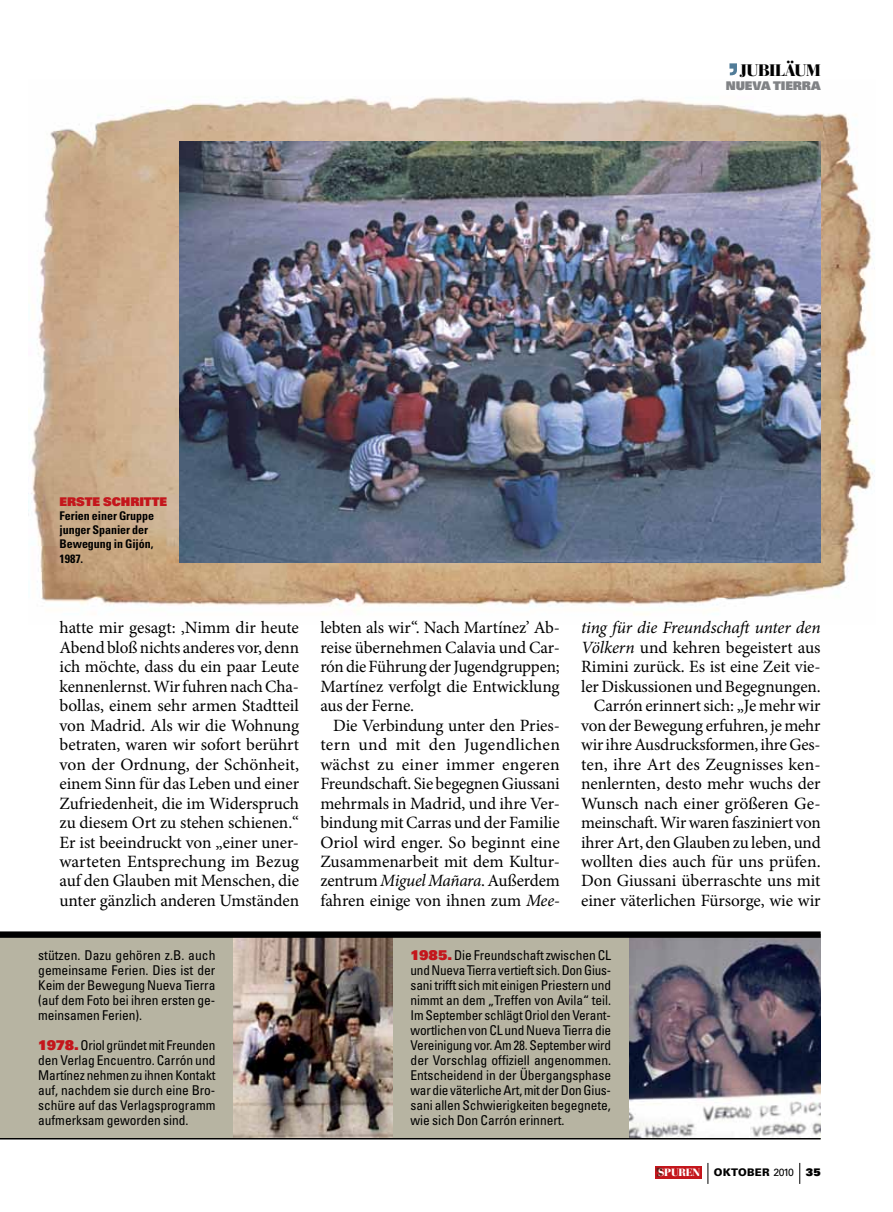
<style>
.page{position:relative;width:893px;height:1212px;background:#fff}
.page>*{position:absolute;margin:0;border:0;box-sizing:border-box;transform-origin:0 0}
.t1{font:17.25px/19.5px "Minion Pro";letter-spacing:-.005em;color:#000;text-align:justify}
.t2{font:16.5px "Bauer Bodoni Black SC800";letter-spacing:-.025em;color:#000}
.t3{font:condensed 13.5px/15px "Univers";letter-spacing:-.005em;color:#000;text-align:justify}
.t4{font:700 condensed 12px/14.2px "Univers";letter-spacing:-.005em;color:#000}
.t5{font:900 12px "Univers";color:#c4161c}
.t6{font:12px "Univers Extra Black SC800";letter-spacing:-.01em;color:#808285}
.t7{font:900 10.5px "Univers";letter-spacing:.025em;color:#000}
.t8{font:900 10.5px "Bauer Bodoni";letter-spacing:-.02em;color:#fff}
.s1{font-style:italic}
.s2{font-weight:900;font-stretch:normal;color:#c4161c}
.s3{font-weight:400}
.s4{font-style:inherit}
</style>
<div class="page">
<div style="left:655px;top:1166px;width:47px;height:12px;background:#c4161c"></div>
<svg style="left:656px;top:1168px;width:6px;height:8px"></svg>
<svg style="left:799px;top:1163px;width:1px;height:21px"></svg>
<svg style="left:708px;top:1163px;width:1px;height:21px"></svg>
<img style="left:31px;top:97px;width:844px;height:513px">
<div style="left:0;top:934px;width:821px;height:205px;background:#b7b4a2"></div>
<svg style="left:729px;top:63px;width:8px;height:12px"></svg>
<img style="left:234px;top:938px;width:158px;height:200px">
<img style="left:629px;top:938px;width:192px;height:200px">
<div style="left:0;top:931px;width:821px;height:7px;background:#000"></div>
<hr style="left:0;top:1138px;width:821px;height:1px;background:#000">
<img style="left:179px;top:142px;width:642px;height:421px">
<p class="t2" style="left:740px;top:60px;width:83px">JUBILÄUM</p>
<p class="t6" style="left:726px;top:78px;width:96px">NUEVA TIERRA</p>
<p class="t5" style="left:60px;top:493px;width:10px">ERS</p>
<p class="t5" style="left:85px;top:493px;width:28px">TE SCHRI</p>
<p class="t5" style="left:144px;top:493px;width:24px">TTE</p>
<p class="t4" style="left:60px;top:508px;width:96px">Ferien einer Gruppe junger Spanier der<br>Bewegung in Gijón,<br>1987.</p>
<p class="t1" style="left:60px;top:618px;width:241px">hatte mir gesagt: ‚Nimm dir heute Abend bloß nichts anderes vor, denn ich möchte, dass du ein paar Leute kennenlernst. Wir fuhren nach Cha&shy;bollas, einem sehr armen Stadtteil von Madrid. Als wir die Wohnung betraten, waren wir sofort berührt von der Ordnung, der Schönheit, einem Sinn für das Leben und einer Zufriedenheit, die im Widerspruch zu diesem Ort zu stehen schienen.“ Er ist beeindruckt von „einer uner&shy;warteten Entsprechung im Bezug auf den Glauben mit Menschen, die unter gänzlich anderen Umständen</p>
<p class="t1" style="left:320px;top:618px;width:241px">lebten als wir“. Nach Martínez’ Ab&shy;reise übernehmen Calavia und Car&shy;rón die Führung der Jugendgruppen; Martínez verfolgt die Entwicklung aus der Ferne.</p>
<p class="t1" style="left:320px;top:716px;width:241px;text-indent:13px">Die Verbindung unter den Pries&shy;tern und mit den Jugendlichen wächst zu einer immer engeren Freundschaft. Sie begegnen Giussani mehrmals in Madrid, und ihre Ver&shy;bindung mit Carras und der Familie Oriol wird enger. So beginnt eine Zusammenarbeit mit dem Kultur&shy;zentrum <span class="s1">Miguel Mañara</span>. Außerdem fahren einige von ihnen zum <span class="s1">Mee-</span></p>
<p class="t1" style="left:581px;top:618px;width:241px;text-align:right"><span class="s1">ting für die Freundschaft unter den Völkern</span> und kehren begeistert aus Rimini zurück. Es ist eine Zeit vie&shy;ler Diskussionen und Begegnungen.<br>Carrón erinnert sich: „Je mehr wir von der Bewegung erfuhren, je mehr wir ihre Ausdrucksformen, ihre Ges&shy;ten, ihre Art des Zeugnisses ken&shy;nenlernten, desto mehr wuchs der Wunsch nach einer größeren Ge&shy;meinschaft. Wir waren fasziniert von ihrer Art, den Glauben zu leben, und wollten dies auch für uns prüfen.<br>Don Giussani überraschte uns mit einer väterlichen Fürsorge, wie wir</p>
<p class="t3" style="left:38px;top:947px;width:179px">stützen. Dazu gehören z.B. auch gemeinsame Ferien. Dies ist der Keim der Bewegung Nueva Tierra (auf dem Foto bei ihren ersten ge&shy;meinsamen Ferien).</p>
<p class="t3" style="left:38px;top:1037px;width:179px"><span class="s2">1978.</span> Oriol gründet mit Freunden den Verlag Encuentro. Carrón und Martínez nehmen zu ihnen Kontakt auf, nachdem sie durch eine Bro&shy;schüre auf das Verlagsprogramm aufmerksam geworden sind.</p>
<p class="t3" style="left:410px;top:947px;width:202px"><span class="s2">1985.</span> Die Freundschaft zwischen CL und Nueva Tierra vertieft sich. Don Gius&shy;sani trifft sich mit einigen Priestern und nimmt an dem „Treffen von Avila“ teil.<br>Im September schlägt Oriol den Verant&shy;wortlichen von CL und Nueva Tierra die Vereinigung vor. Am 28. September wird der Vorschlag offiziell angenommen.<br>Entscheidend in der Übergangsphase war die väterliche Art, mit der Don Gius&shy;sani allen Schwierigkeiten begegnete, wie sich Don Carrón erinnert.</p>
<p class="t8" style="left:658px;top:1166px;width:44px">SPUREN</p>
<p class="t7" style="left:714px;top:1166px;width:109px">OKTOBER <span class="s3">2010</span> <span class="s4">35</span></p>
</div>
